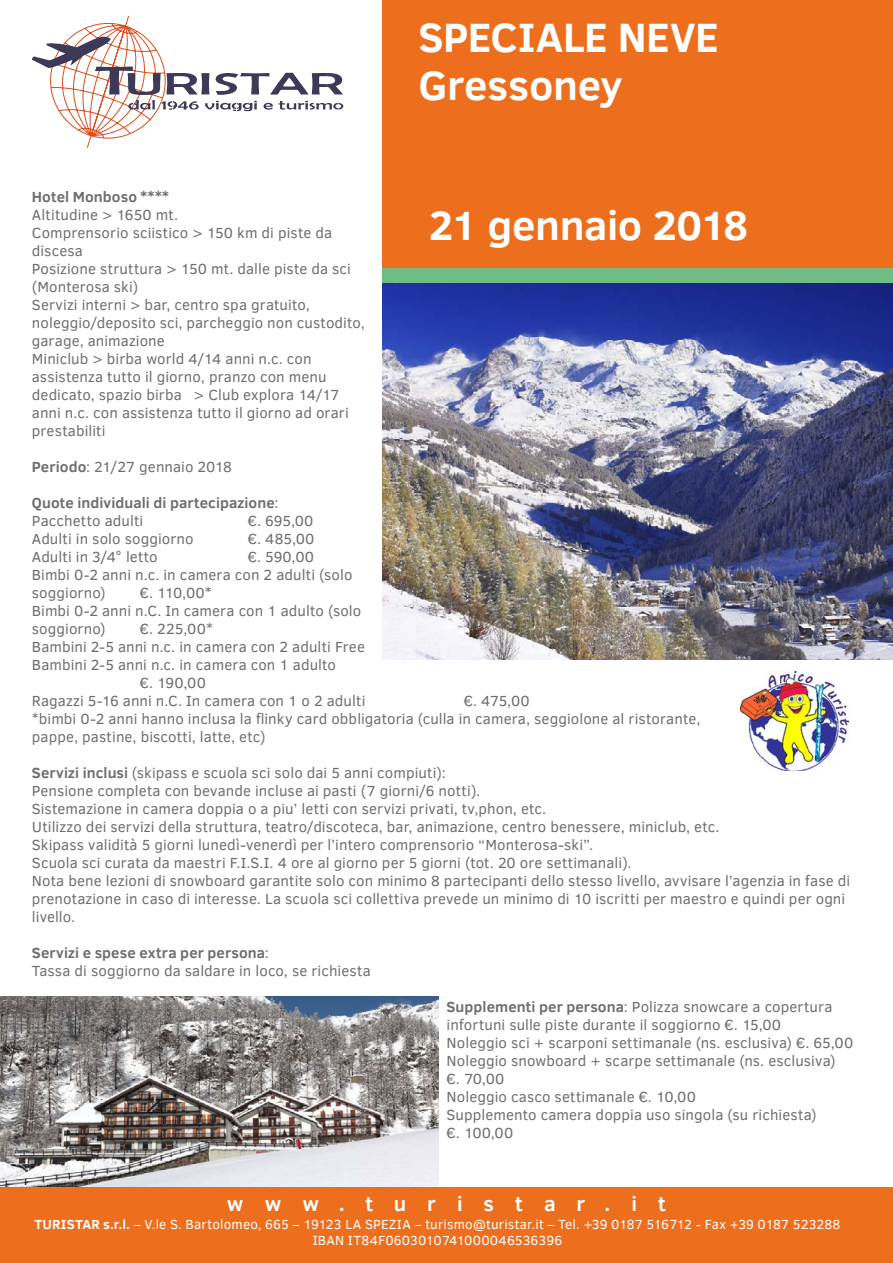
<style>
.page{position:relative;width:893px;height:1263px;background:#fff}
.page>*{position:absolute;margin:0;border:0;box-sizing:border-box;transform-origin:0 0}
.t1{font:700 42px/48px "Clear Sans";letter-spacing:-.01em;color:#fff}
.t2{font:700 21px "Clear Sans";letter-spacing:1.005em;color:#fff}
.t3{font:15px/18px "Clear Sans";letter-spacing:.005em;color:#6d6e71}
.t4{font:700 15px/18px "Clear Sans";letter-spacing:.005em;color:#6d6e71}
.t5{font:13.5px/16.2px "Clear Sans";letter-spacing:.01em;color:#fff;text-align:center}
.s1{font-weight:700}
.s2{font-weight:400}
</style>
<div class="page">
<img style="left:0;top:996px;width:438px;height:191px">
<img style="left:382px;top:283px;width:511px;height:376px">
<div style="left:382px;top:245px;width:511px;height:38px;background:#6fbc84"></div>
<svg style="left:32px;top:16px;width:311px;height:132px"></svg>
<div style="left:0;top:1187px;width:893px;height:76px;background:#ed6e1c"></div>
<div style="left:382px;top:0;width:511px;height:268px;background:#ed6e1c"></div>
<img style="left:741px;top:671px;width:108px;height:100px">
<p class="t4" style="left:32px;top:187px;width:138px">Hotel Monboso ****</p>
<p class="t3" style="left:32px;top:206px;width:335px">Altitudine &gt; 1650 mt.<br>Comprensorio sciistico &gt; 150 km di piste da discesa<br>Posizione struttura &gt; 150 mt. dalle piste da sci (Monterosa ski)<br>Servizi interni &gt; bar, centro spa gratuito, noleggio/deposito sci, parcheggio non custodito, garage, animazione<br>Miniclub &gt; birba world 4/14 anni n.c. con assistenza tutto il giorno, pranzo con menu dedicato, spazio birba &gt; Club explora 14/17 anni n.c. con assistenza tutto il giorno ad orari prestabiliti</p>
<p class="t3" style="left:32px;top:458px;width:202px"><span class="s1">Periodo</span>: 21/27 gennaio 2018</p>
<p class="t4" style="left:32px;top:493px;width:248px">Quote individuali di partecipazione<span class="s2">:<br>Pacchetto adulti</span></p>
<p class="t3" style="left:248px;top:512px;width:67px">€. 695,00</p>
<h1 class="t1" style="left:418px;top:12px;width:302px">SPECIALE NEVE<br>Gressoney</h1>
<h1 class="t1" style="left:429px;top:200px;width:321px">21 gennaio 2018</h1>
<p class="t3" style="left:32px;top:530px;width:163px">Adulti in solo soggiorno</p>
<p class="t3" style="left:248px;top:530px;width:68px">€. 485,00</p>
<p class="t3" style="left:32px;top:548px;width:127px">Adulti in 3/4° letto</p>
<p class="t3" style="left:32px;top:548px;width:322px;text-indent:216px">€. 590,00<br>Bimbi 0-2 anni n.c. in camera con 2 adulti (solo soggiorno)</p>
<p class="t3" style="left:32px;top:584px;width:331px;text-indent:108px">€. 110,00*<br>Bimbi 0-2 anni n.C. In camera con 1 adulto (solo soggiorno)</p>
<p class="t3" style="left:140px;top:620px;width:75px">€. 225,00*</p>
<p class="t3" style="left:32px;top:638px;width:335px">Bambini 2-5 anni n.c. in camera con 2 adulti Free</p>
<p class="t3" style="left:32px;top:656px;width:306px">Bambini 2-5 anni n.c. in camera con 1 adulto</p>
<p class="t3" style="left:140px;top:674px;width:68px">€. 190,00</p>
<p class="t3" style="left:32px;top:692px;width:335px">Ragazzi 5-16 anni n.C. In camera con 1 o 2 adulti</p>
<p class="t3" style="left:32px;top:692px;width:670px;text-indent:432px">€. 475,00<br>*bimbi 0-2 anni hanno inclusa la flinky card obbligatoria (culla in camera, seggiolone al ristorante, pappe, pastine, biscotti, latte, etc)</p>
<p class="t3" style="left:32px;top:764px;width:820px"><span class="s1">Servizi inclusi</span> (skipass e scuola sci solo dai 5 anni compiuti):<br>Pensione completa con bevande incluse ai pasti (7 giorni/6 notti).<br>Sistemazione in camera doppia o a piu’ letti con servizi privati, tv,phon, etc.<br>Utilizzo dei servizi della struttura, teatro/discoteca, bar, animazione, centro benessere, miniclub, etc.<br>Skipass validità 5 giorni lunedì-venerdì per l’intero comprensorio “Monterosa-ski”.<br>Scuola sci curata da maestri F.I.S.I. 4 ore al giorno per 5 giorni (tot. 20 ore settimanali).<br>Nota bene lezioni di snowboard garantite solo con minimo 8 partecipanti dello stesso livello, avvisare l’agenzia in fase di prenotazione in caso di interesse. La scuola sci collettiva prevede un minimo di 10 iscritti per maestro e quindi per ogni livello.</p>
<p class="t3" style="left:32px;top:944px;width:340px"><span class="s1">Servizi e spese extra per persona</span>:<br>Tassa di soggiorno da saldare in loco, se richiesta</p>
<p class="t3" style="left:447px;top:998px;width:408px"><span class="s1">Supplementi per persona</span>: Polizza snowcare a copertura infortuni sulle piste durante il soggiorno €. 15,00<br>Noleggio sci + scarponi settimanale (ns. esclusiva) €. 65,00<br>Noleggio snowboard + scarpe settimanale (ns. esclusiva)<br>€. 70,00<br>Noleggio casco settimanale €. 10,00<br>Supplemento camera doppia uso singola (su richiesta)<br>€. 100,00</p>
<h2 class="t2" style="left:227px;top:1189px;width:440px">www.turistar.it</h2>
<p class="t5" style="left:34px;top:1216px;width:807px"><span class="s1">TURISTAR s.r.l.</span> – V.le S. Bartolomeo, 665 – 19123 LA SPEZIA – turismo@turistar.it – Tel. +39 0187 516712 - Fax +39 0187 523288<br>IBAN IT84F0603010741000046536396</p>
</div>
